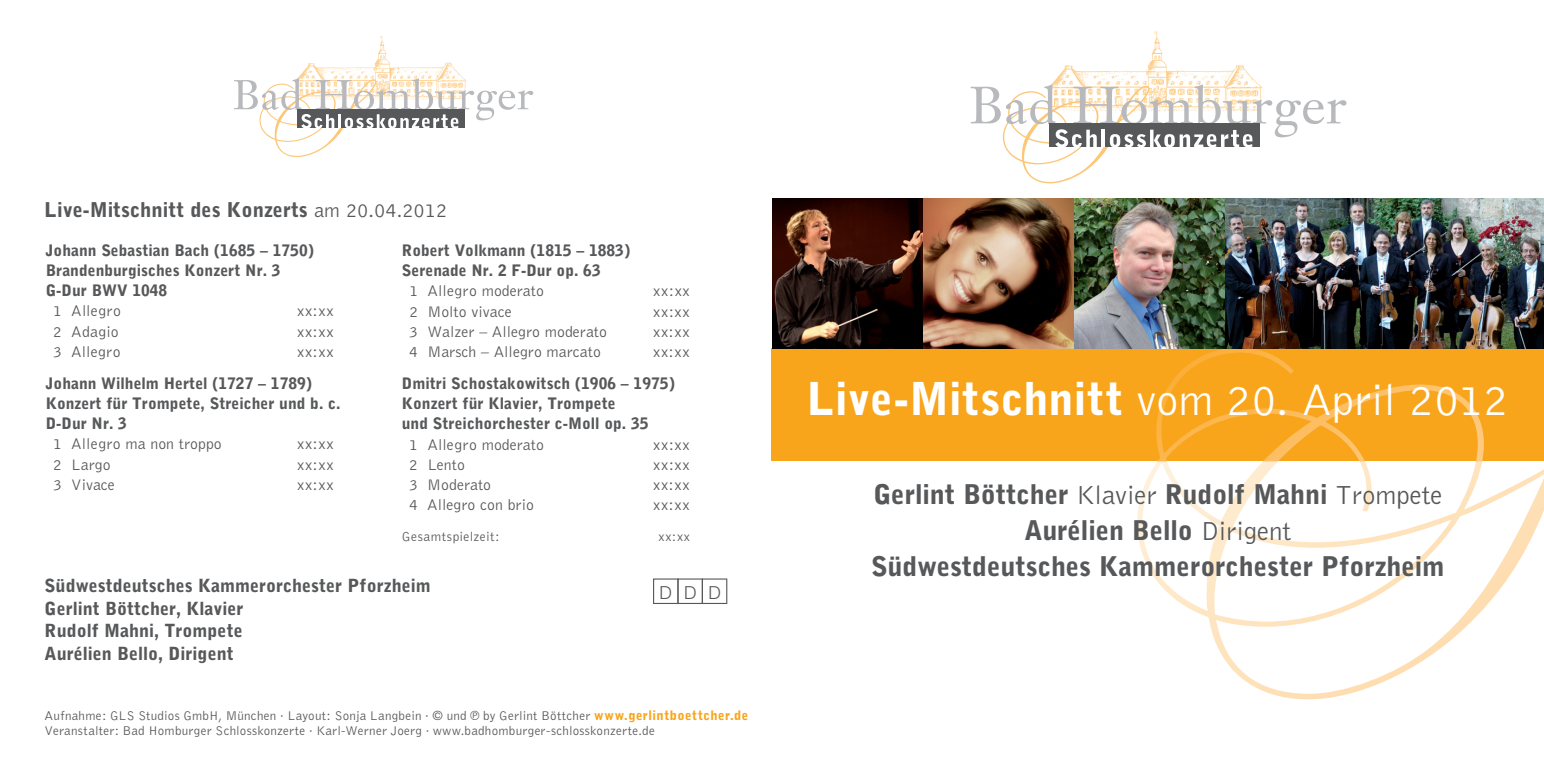
<style>
.page{position:relative;width:1544px;height:766px;background:#fff}
.page>*{position:absolute;margin:0;border:0;box-sizing:border-box;transform-origin:0 0}
.t1{font:900 45px "Bell Gothic";letter-spacing:.005em;color:#fff}
.t2{font:900 27px/36px "Bell Gothic";letter-spacing:-.005em;color:#57585a;text-align:center}
.t3{font:900 20.25px "Bell Gothic";color:#57585a}
.t4{font:900 18px/22.5px "Bell Gothic";color:#57585a}
.t5{font:300 18px "Helvetica Neue LT Pro";color:#57585a}
.t6{font:900 15.75px/20.2px "Bell Gothic";color:#57585a}
.t7{font:300 15.75px "Bell Gothic";color:#57585a}
.t8{font:300 13.5px "Bell Gothic";letter-spacing:.025em;color:#57585a}
.t9{font:300 13.05px/15.8px "Bell Gothic";letter-spacing:.02em;color:#57585a}
.s1{font-weight:300}
.s2{font-family:"LOGOS";font-weight:400}
.s3{font-weight:900;color:#f9a51b}
</style>
<div class="page">
<img style="left:298px;top:36px;width:165px;height:42px">
<svg style="left:234px;top:78px;width:299px;height:79px"></svg>
<div style="left:772px;top:348px;width:771px;height:113px;background:#f9a51b"></div>
<svg style="left:653px;top:578px;width:74px;height:26px"></svg>
<img style="left:1052px;top:31px;width:206px;height:53px">
<svg style="left:970px;top:84px;width:376px;height:99px"></svg>
<svg style="left:1137px;top:348px;width:406px;height:351px"></svg>
<svg style="left:1156px;top:348px;width:327px;height:113px"></svg>
<img style="left:772px;top:199px;width:771px;height:149px">
<p class="t3" style="left:45px;top:198px;width:404px">Live-Mitschnitt des Konzerts <span class="s1">am 20.04.2012</span></p>
<p class="t6" style="left:46px;top:240px;width:270px">Johann Sebastian Bach (1685 – 1750)<br>Brandenburgisches Konzert Nr. 3<br>G-Dur BWV 1048</p>
<p class="t7" style="left:53px;top:303px;width:69px">1 Allegro</p>
<p class="t7" style="left:297px;top:303px;width:39px">xx:xx</p>
<p class="t7" style="left:53px;top:323px;width:67px">2 Adagio</p>
<p class="t7" style="left:297px;top:323px;width:39px">xx:xx</p>
<p class="t7" style="left:53px;top:343px;width:69px">3 Allegro</p>
<p class="t7" style="left:297px;top:343px;width:39px">xx:xx</p>
<p class="t6" style="left:46px;top:373px;width:296px">Johann Wilhelm Hertel (1727 – 1789)<br>Konzert für Trompete, Streicher und b. c.<br>D-Dur Nr. 3</p>
<p class="t7" style="left:53px;top:435px;width:170px">1 Allegro ma non troppo</p>
<p class="t7" style="left:297px;top:435px;width:39px">xx:xx</p>
<p class="t7" style="left:53px;top:456px;width:59px">2 Largo</p>
<p class="t7" style="left:297px;top:456px;width:39px">xx:xx</p>
<p class="t7" style="left:53px;top:476px;width:63px">3 Vivace</p>
<p class="t7" style="left:297px;top:476px;width:39px">xx:xx</p>
<p class="t6" style="left:402px;top:240px;width:230px">Robert Volkmann (1815 – 1883)<br>Serenade Nr. 2 F-Dur op. 63</p>
<p class="t7" style="left:409px;top:283px;width:136px">1 Allegro moderato</p>
<p class="t7" style="left:653px;top:283px;width:39px">xx:xx</p>
<p class="t7" style="left:409px;top:303px;width:104px">2 Molto vivace</p>
<p class="t7" style="left:653px;top:303px;width:39px">xx:xx</p>
<p class="t7" style="left:409px;top:323px;width:199px">3 Walzer – Allegro moderato</p>
<p class="t7" style="left:653px;top:323px;width:39px">xx:xx</p>
<p class="t7" style="left:409px;top:343px;width:193px">4 Marsch – Allegro marcato</p>
<p class="t7" style="left:653px;top:343px;width:39px">xx:xx</p>
<p class="t6" style="left:402px;top:373px;width:274px">Dmitri Schostakowitsch (1906 – 1975)<br>Konzert für Klavier, Trompete<br>und Streichorchester c-Moll op. 35</p>
<p class="t7" style="left:409px;top:436px;width:136px">1 Allegro moderato</p>
<p class="t7" style="left:653px;top:436px;width:39px">xx:xx</p>
<p class="t7" style="left:409px;top:456px;width:57px">2 Lento</p>
<p class="t7" style="left:653px;top:456px;width:39px">xx:xx</p>
<p class="t7" style="left:409px;top:476px;width:83px">3 Moderato</p>
<p class="t7" style="left:653px;top:476px;width:39px">xx:xx</p>
<p class="t7" style="left:409px;top:496px;width:126px">4 Allegro con brio</p>
<p class="t7" style="left:653px;top:496px;width:39px">xx:xx</p>
<p class="t8" style="left:402px;top:529px;width:99px">Gesamtspielzeit:</p>
<p class="t8" style="left:658px;top:529px;width:33px">xx:xx</p>
<p class="t4" style="left:45px;top:574px;width:387px">Südwestdeutsches Kammerorchester Pforzheim<br>Gerlint Böttcher, Klavier<br>Rudolf Mahni, Trompete<br>Aurélien Bello, Dirigent</p>
<p class="t5" style="left:659px;top:581px;width:63px">DDD</p>
<p class="t9" style="left:45px;top:707px;width:705px">Aufnahme: GLS Studios GmbH, München · Layout: Sonja Langbein · © und <span class="s2">R</span> by Gerlint Böttcher <span class="s3">www.gerlintboettcher.de<br></span>Veranstalter: Bad Homburger Schlosskonzerte · Karl-Werner Joerg · www.badhomburger-schlosskonzerte.de</p>
<h1 class="t1" style="left:807px;top:372px;width:703px">Live-Mitschnitt <span class="s1">vom 20. April 2012</span></h1>
<h2 class="t2" style="left:871px;top:476px;width:575px">Gerlint Böttcher <span class="s1">Klavier</span> Rudolf Mahni <span class="s1">Trompete<br></span>Aurélien Bello <span class="s1">Dirigent<br></span>Südwestdeutsches Kammerorchester Pforzheim</h2>
</div>
